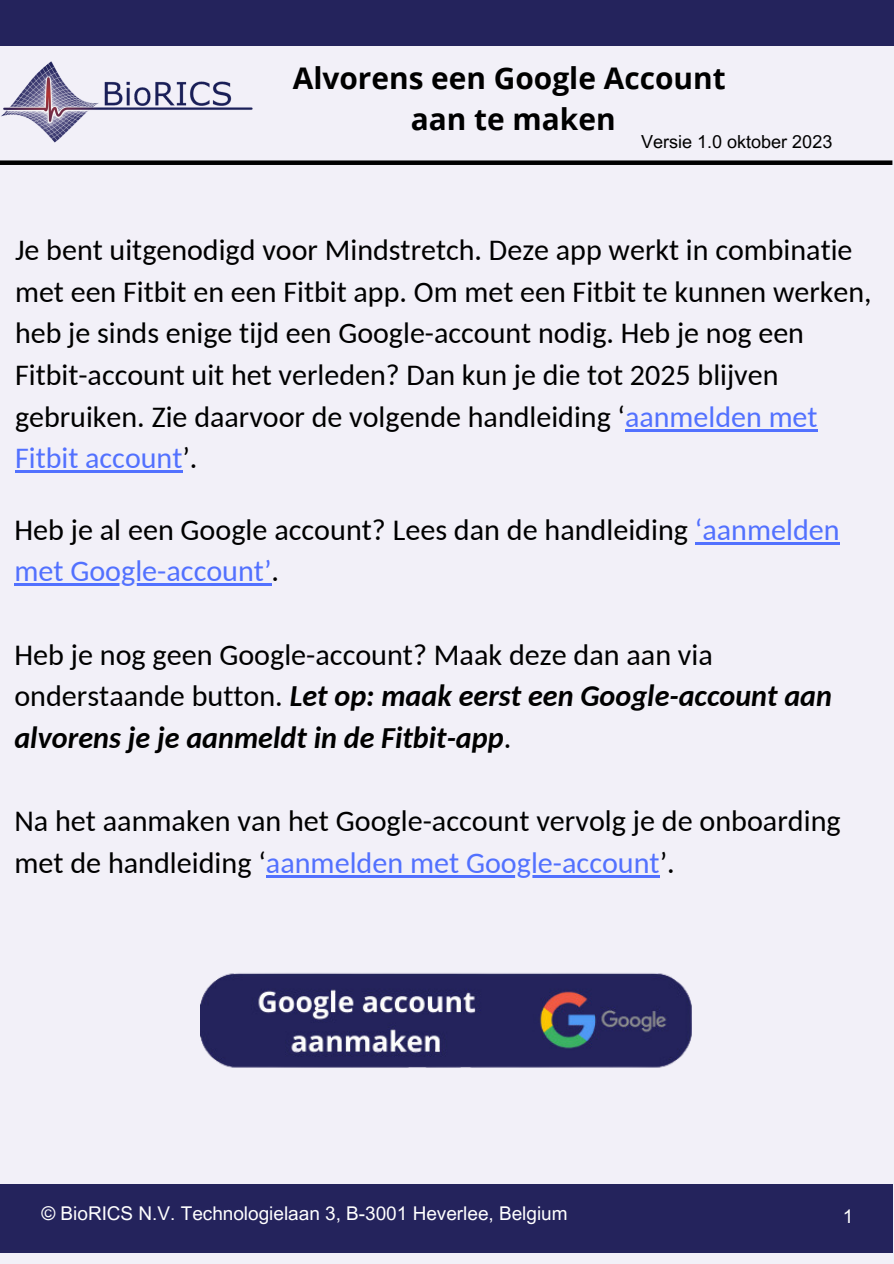
<style>
.page{position:relative;width:894px;height:1264px;background:#fff}
.page>*{position:absolute;margin:0;border:0;box-sizing:border-box;transform-origin:0 0}
.t1{font:30.15px/41.7px "Carlito";color:#000}
.t2{font:italic 700 30.15px/41.7px "Carlito";color:#000}
.t3{font:30px/41.7px "Carlito";color:#000}
.t4{font:700 29.85px "Open Sans";color:#000}
.t5{font:18.9px "Arial MT Pro";color:#fff}
.t6{font:18px "Arial MT Pro";color:#000}
.s1{color:#5271ff}
.s2{font-weight:400;font-style:normal}
</style>
<div class="page">
<div style="left:0;top:0;width:893px;height:1263px;background:#f2f0f8"></div>
<img style="left:1px;top:61px;width:252px;height:82px">
<div style="left:0;top:0;width:893px;height:45px;background:#24235c"></div>
<div style="left:0;top:160px;width:892px;height:5px;background:#000"></div>
<div style="left:0;top:1184px;width:892px;height:68px;background:#24235c"></div>
<svg style="left:695px;top:542px;width:7px;height:2px"></svg>
<hr style="left:702px;top:542px;width:137px;height:2px;background:#5271ff">
<hr style="left:14px;top:583px;width:250px;height:3px;background:#5271ff">
<svg style="left:264px;top:583px;width:7px;height:3px"></svg>
<hr style="left:266px;top:875px;width:393px;height:2px;background:#5271ff">
<img style="left:200px;top:973px;width:492px;height:95px">
<hr style="left:625px;top:429px;width:192px;height:2px;background:#5271ff">
<hr style="left:15px;top:470px;width:167px;height:3px;background:#5271ff">
<p class="t4" style="left:293px;top:57px;width:434px">Alvorens een Google Account</p>
<p class="t4" style="left:410px;top:98px;width:206px">aan te maken</p>
<p class="t6" style="left:641px;top:134px;width:193px">Versie 1.0 oktober 2023</p>
<p class="t3" style="left:15px;top:232px;width:857px">Je bent uitgenodigd voor Mindstretch. Deze app werkt in combinatie met een Fitbit en een Fitbit app. Om met een Fitbit te kunnen werken, heb je sinds enige tijd een Google-account nodig. Heb je nog een Fitbit-account uit het verleden? Dan kun je die tot 2025 blijven gebruiken. Zie daarvoor de volgende handleiding ‘<span class="s1">aanmelden met Fitbit account</span>’.</p>
<p class="t1" style="left:14px;top:511px;width:826px">Heb je al een Google account? Lees dan de handleiding <span class="s1">‘aanmelden met Google-account’</span>.</p>
<p class="t2" style="left:14px;top:636px;width:819px"><span class="s2">Heb je nog geen Google-account? Maak deze dan aan via onderstaande button.</span> Let op: maak eerst een Google-account aan alvorens je je aanmeldt in de Fitbit-app<span class="s2">.</span></p>
<p class="t1" style="left:14px;top:803px;width:827px">Na het aanmaken van het Google-account vervolg je de onboarding met de handleiding ‘<span class="s1">aanmelden met Google-account</span>’.</p>
<p class="t5" style="left:41px;top:1205px;width:527px">© BioRICS N.V. Technologielaan 3, B-3001 Heverlee, Belgium</p>
<p class="t5" style="left:842px;top:1208px;width:12px">1</p>
</div>
